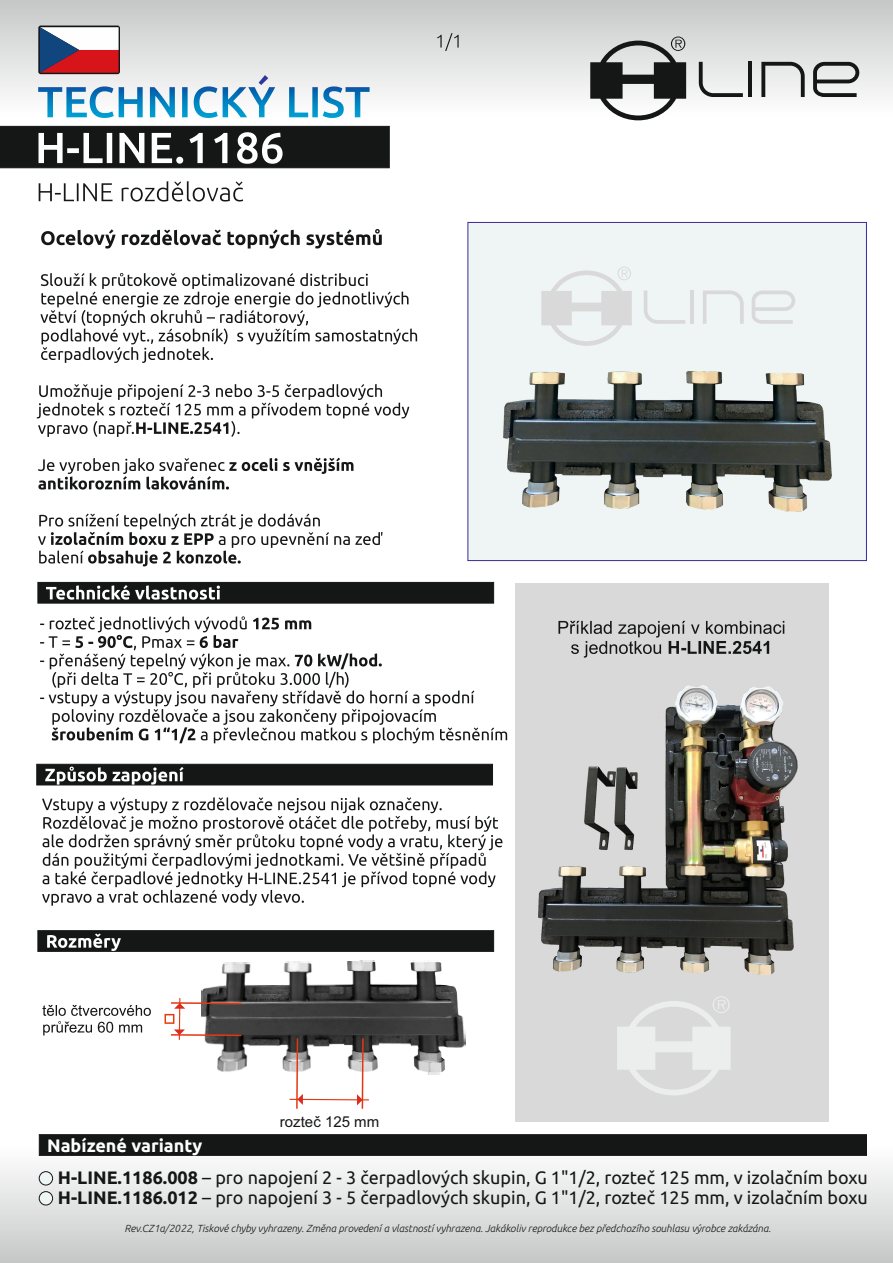
<style>
.page{position:relative;width:893px;height:1263px;background:#fff}
.page>*{position:absolute;margin:0;border:0;box-sizing:border-box;transform-origin:0 0}
.t1{font:18px/32.5px "Ubuntu";color:#151616}
.t2{font:15px "Arial";color:#151616}
.t3{font:italic 300 10.2px "Ubuntu";color:#151616}
.s1{font-weight:700;color:#fff}
.s2{font-weight:700}
</style>
<div class="page">
<div style="left:467px;top:222px;width:400px;height:339px;background:#eff4f5"></div>
<div style="left:0;top:0;width:893px;height:117px;background:linear-gradient(to bottom,#c8c8c8,#fbfdfe)"></div>
<svg style="left:699px;top:62px;width:44px;height:35px"></svg>
<hr style="left:748px;top:62px;width:4px;height:35px;background:#151616">
<svg style="left:761px;top:62px;width:44px;height:35px"></svg>
<svg style="left:813px;top:62px;width:46px;height:35px"></svg>
<svg style="left:590px;top:37px;width:96px;height:83px"></svg>
<svg style="left:0;top:125px;width:390px;height:44px;background:#434444"></svg>
<svg style="left:39px;top:181px;width:204px;height:21px"></svg>
<div style="left:0;top:1145px;width:893px;height:118px;background:linear-gradient(to bottom,#fff,#c7c7c8)"></div>
<svg style="left:40px;top:229px;width:377px;height:134px"></svg>
<div style="left:38px;top:26px;width:82px;height:48px;background:#151616;border-radius:2px"></div>
<svg style="left:38px;top:27px;width:304px;height:91px"></svg>
<svg style="left:644px;top:291px;width:41px;height:33px"></svg>
<hr style="left:690px;top:291px;width:4px;height:33px;background:#d9d9da">
<svg style="left:703px;top:291px;width:41px;height:33px"></svg>
<svg style="left:752px;top:291px;width:43px;height:33px"></svg>
<svg style="left:541px;top:267px;width:91px;height:79px"></svg>
<svg style="left:437px;top:33px;width:22px;height:18px"></svg>
<svg style="left:38px;top:1134px;width:829px;height:22px;background:#171818"></svg>
<div style="left:39px;top:1171px;width:14px;height:14px;background:#eff4f5;border:1px solid #151616;border-radius:7px"></div>
<div style="left:39px;top:1191px;width:14px;height:14px;background:#eff4f5;border:1px solid #151616;border-radius:7px"></div>
<img style="left:503px;top:371px;width:329px;height:141px">
<svg style="left:37px;top:384px;width:372px;height:182px"></svg>
<div style="left:516px;top:583px;width:313px;height:539px;background:#d9d9da"></div>
<img style="left:539px;top:686px;width:258px;height:289px">
<svg style="left:558px;top:621px;width:226px;height:37px"></svg>
<img style="left:201px;top:960px;width:265px;height:115px">
<svg style="left:42px;top:1005px;width:109px;height:30px"></svg>
<svg style="left:169px;top:997px;width:74px;height:44px"></svg>
<svg style="left:288px;top:1037px;width:82px;height:72px"></svg>
<div style="left:165px;top:1014px;width:9px;height:10px;border:2px solid #e53b10"></div>
<svg style="left:37px;top:930px;width:457px;height:22px;background:#212222"></svg>
<svg style="left:37px;top:581px;width:457px;height:23px;background:#373838"></svg>
<svg style="left:40px;top:616px;width:467px;height:127px"></svg>
<svg style="left:42px;top:797px;width:460px;height:109px"></svg>
<svg style="left:36px;top:763px;width:457px;height:23px;background:#353535"></svg>
<svg style="left:617px;top:996px;width:114px;height:99px"></svg>
<p class="t2" style="left:280px;top:1116px;width:101px">rozteč 125 mm</p>
<p class="t1" style="left:58px;top:1130px;width:811px;text-indent:-11px"><span class="s1">Nabízené varianty<br></span><span class="s2">H-LINE.1186.008</span> – pro napojení 2 - 3 čerpadlových skupin, G 1"1/2, rozteč 125 mm, v izolačním boxu</p>
<p class="t1" style="left:58px;top:1183px;width:811px"><span class="s2">H-LINE.1186.012</span> – pro napojení 3 - 5 čerpadlových skupin, G 1"1/2, rozteč 125 mm, v izolačním boxu</p>
<p class="t3" style="left:124px;top:1224px;width:648px">Rev.CZ1a/2022, Tiskové chyby vyhrazeny. Změna provedení a vlastností vyhrazena. Jakákoliv reprodukce bez předchozího souhlasu výrobce zakázána.</p>
</div>
